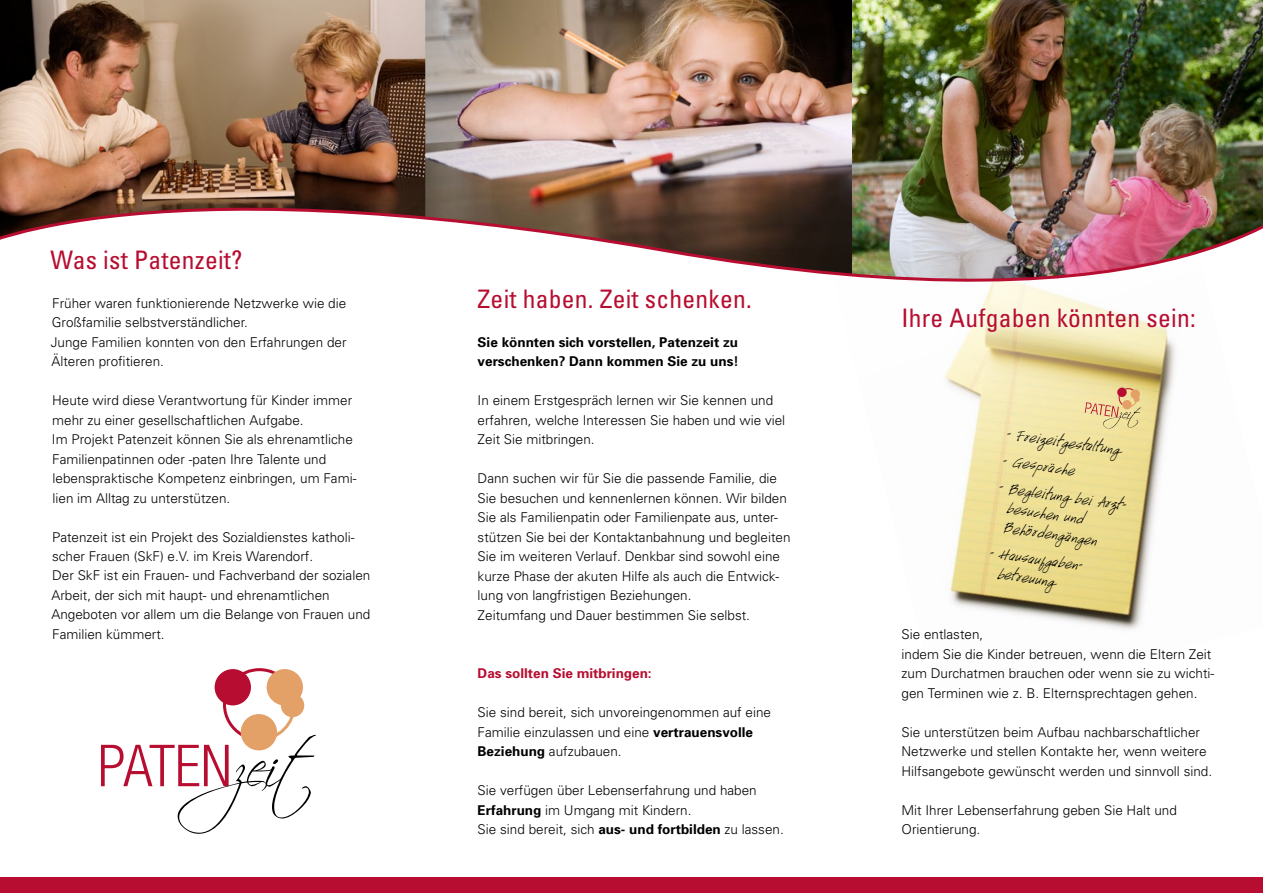
<style>
.page{position:relative;width:1263px;height:893px;background:#fff}
.page>*{position:absolute;margin:0;border:0;box-sizing:border-box;transform-origin:0 0}
.t1{font:condensed 25.5px "Univers";letter-spacing:.01em;color:#b70d30}
.t2{font:14.25px/19.5px "Handwriting";color:#000}
.t3{font:300 13.5px/19.5px "Univers";color:#000}
.t4{font:700 13.5px/19.5px "Univers";color:#000}
.t5{font:700 13.5px "Univers";color:#b70d30}
.s1{font-weight:700}
</style>
<div class="page">
<div style="left:894px;top:301px;width:326px;height:542px;background:#fff;opacity:.8"></div>
<img style="left:0;top:0;width:1263px;height:344px">
<svg style="left:1085px;top:388px;width:56px;height:41px;background:#e7d096"></svg>
<div style="left:1117px;top:387px;width:10px;height:10px;background:#b70d30;border-radius:4px"></div>
<div style="left:1130px;top:389px;width:10px;height:10px;background:#e3a167;border-radius:4px"></div>
<div style="left:1122px;top:400px;width:10px;height:10px;background:#e3a167;border-radius:4px"></div>
<div style="left:1133px;top:396px;width:7px;height:6px;background:#e3a167;border-radius:50%"></div>
<div style="left:0;top:877px;width:1263px;height:16px;background:#b70d30"></div>
<svg style="left:101px;top:668px;width:215px;height:166px"></svg>
<div style="left:215px;top:669px;width:36px;height:36px;background:#b70d30;border-radius:50%"></div>
<div style="left:267px;top:669px;width:36px;height:36px;background:#e3a167;border-radius:50%"></div>
<div style="left:241px;top:714px;width:36px;height:36px;background:#e3a167;border-radius:50%"></div>
<div style="left:281px;top:694px;width:23px;height:23px;background:#e3a167;border-radius:50%"></div>
<h1 class="t1" style="left:51px;top:243px;width:193px">Was ist Patenzeit?</h1>
<p class="t3" style="left:51px;top:293px;width:297px">Früher waren funktionierende Netzwerke wie die Großfamilie selbstverständlicher.<br>Junge Familien konnten von den Erfahrungen der Älteren profitieren.</p>
<p class="t3" style="left:52px;top:390px;width:306px">Heute wird diese Verantwortung für Kinder immer mehr zu einer gesellschaftlichen Aufgabe.<br>Im Projekt Patenzeit können Sie als ehrenamtliche Familienpatinnen oder -paten Ihre Talente und lebenspraktische Kompetenz einbringen, um Fami&shy;lien im Alltag zu unterstützen.</p>
<p class="t3" style="left:51px;top:527px;width:320px">Patenzeit ist ein Projekt des Sozialdienstes katholi&shy;scher Frauen (SkF) e.V. im Kreis Warendorf.<br>Der SkF ist ein Frauen- und Fachverband der sozialen Arbeit, der sich mit haupt- und ehrenamtlichen Angeboten vor allem um die Belange von Frauen und Familien kümmert.</p>
<h1 class="t1" style="left:478px;top:282px;width:276px">Zeit haben. Zeit schenken.</h1>
<p class="t4" style="left:478px;top:331px;width:263px">Sie könnten sich vorstellen, Patenzeit zu verschenken? Dann kommen Sie zu uns!</p>
<p class="t3" style="left:478px;top:390px;width:309px">In einem Erstgespräch lernen wir Sie kennen und erfahren, welche Interessen Sie haben und wie viel<br>Zeit Sie mitbringen.</p>
<p class="t3" style="left:478px;top:468px;width:314px">Dann suchen wir für Sie die passende Familie, die Sie besuchen und kennenlernen können. Wir bilden Sie als Familienpatin oder Familienpate aus, unter&shy;stützen Sie bei der Kontaktanbahnung und begleiten Sie im weiteren Verlauf. Denkbar sind sowohl eine kurze Phase der akuten Hilfe als auch die Entwick&shy;lung von langfristigen Beziehungen.<br>Zeitumfang und Dauer bestimmen Sie selbst.</p>
<p class="t5" style="left:478px;top:664px;width:176px">Das sollten Sie mitbringen:</p>
<p class="t3" style="left:478px;top:702px;width:295px">Sie sind bereit, sich unvoreingenommen auf eine<br>Familie einzulassen und eine <span class="s1">vertrauensvolle<br>Beziehung</span> aufzubauen.</p>
<p class="t3" style="left:478px;top:780px;width:308px">Sie verfügen über Lebenserfahrung und haben<br><span class="s1">Erfahrung</span> im Umgang mit Kindern.<br>Sie sind bereit, sich <span class="s1">aus- und fortbilden</span> zu lassen.</p>
<h1 class="t1" style="left:901px;top:302px;width:296px">Ihre Aufgaben könnten sein:</h1>
<p class="t2" style="left:1008px;top:424px;width:116px;rotate:8deg">- Freizeitgestaltung</p>
<p class="t2" style="left:1004px;top:451px;width:74px;rotate:8deg">- Gespräche</p>
<p class="t2" style="left:1011px;top:479px;width:120px;text-indent:-11px;rotate:8deg">- Begleitung bei Arzt&shy;besuchen und<br>Behördengängen</p>
<p class="t2" style="left:1002px;top:545px;width:85px;text-indent:-11px;rotate:8deg">- Hausaufgaben&shy;betreuung</p>
<p class="t3" style="left:901px;top:624px;width:314px">Sie entlasten,<br>indem Sie die Kinder betreuen, wenn die Eltern Zeit zum Durchatmen brauchen oder wenn sie zu wichti&shy;gen Terminen wie z. B. Elternsprechtagen gehen.</p>
<p class="t3" style="left:901px;top:722px;width:312px">Sie unterstützen beim Aufbau nachbarschaftlicher<br>Netzwerke und stellen Kontakte her, wenn weitere<br>Hilfsangebote gewünscht werden und sinnvoll sind.</p>
<p class="t3" style="left:901px;top:800px;width:277px">Mit Ihrer Lebenserfahrung geben Sie Halt und<br>Orientierung.</p>
</div>
